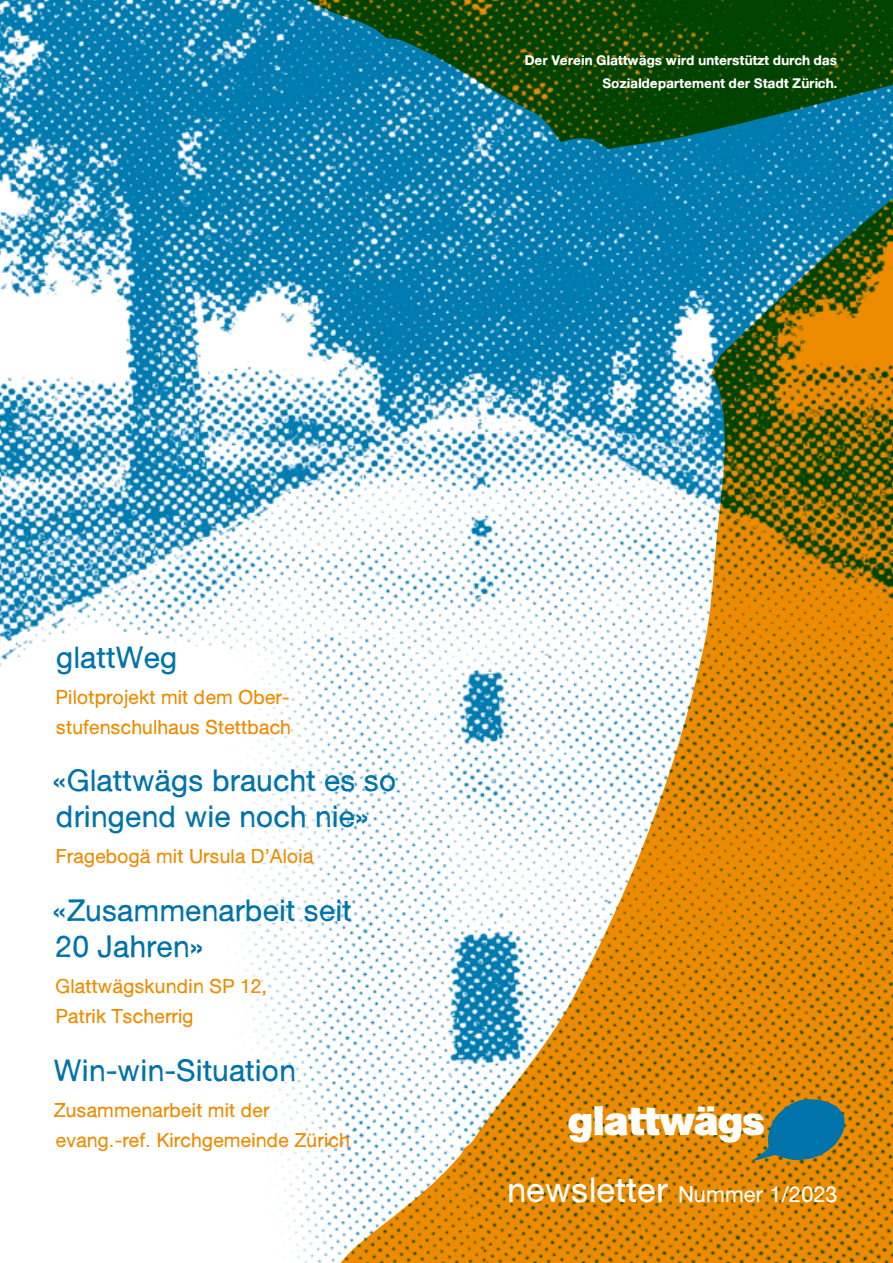
<style>
.page{position:relative;width:893px;height:1263px;background:#fff}
.page>*{position:absolute;margin:0;border:0;box-sizing:border-box;transform-origin:0 0}
.t1{font:900 40.35px "Sketchetik Fill";letter-spacing:-.03em;color:#fff}
.Front_Titel{font:30px/36px "Sketchetik Fill";color:#0073ab}
.t2{font:21.9px "Sketchetik Fill";color:#fff}
.Front_Beizeile{font:19.5px/30px "Sketchetik Fill";color:#ed8c00}
.Spitzmarke{font:700 13.5px "Sketchetik Fill";color:#fff}
.s1{font-size:34.35px}
</style>
<div class="page">
<img style="left:0;top:0;width:893px;height:1263px">
<svg style="left:752px;top:1099px;width:93px;height:61px;background:#4a796f"></svg>
<p class="Spitzmarke" style="left:525px;top:52px;width:314px">Der Verein Glattwägs wird unterstützt durch das</p>
<p class="Spitzmarke" style="left:602px;top:74px;width:236px">Sozialdepartement der Stadt Zürich.</p>
<p class="Front_Titel" style="left:56px;top:638px;width:123px">glattWeg</p>
<p class="Front_Beizeile" style="left:55px;top:681px;width:237px">Pilotprojekt mit dem Ober&shy;stufenschulhaus Stettbach</p>
<p class="Front_Titel" style="left:53px;top:762px;width:345px">«Glattwägs braucht es so dringend wie noch nie»</p>
<p class="Front_Beizeile" style="left:55px;top:841px;width:259px">Fragebogä mit Ursula D’Aloia</p>
<p class="Front_Titel" style="left:53px;top:892px;width:300px">«Zusammenarbeit seit<br>20 Jahren»</p>
<p class="Front_Beizeile" style="left:55px;top:970px;width:213px">Glattwägskundin SP 12,<br>Patrik Tscherrig</p>
<p class="Front_Titel" style="left:54px;top:1051px;width:244px">Win-win-Situation</p>
<p class="Front_Beizeile" style="left:54px;top:1094px;width:298px">Zusammenarbeit mit der evang.-ref. Kirchgemeinde Zürich</p>
<p class="t1" style="left:567px;top:1096px;width:199px">glattwägs</p>
<p class="t2" style="left:506px;top:1181px;width:333px"><span class="s1">newsletter</span> Nummer 1/2023</p>
</div>
